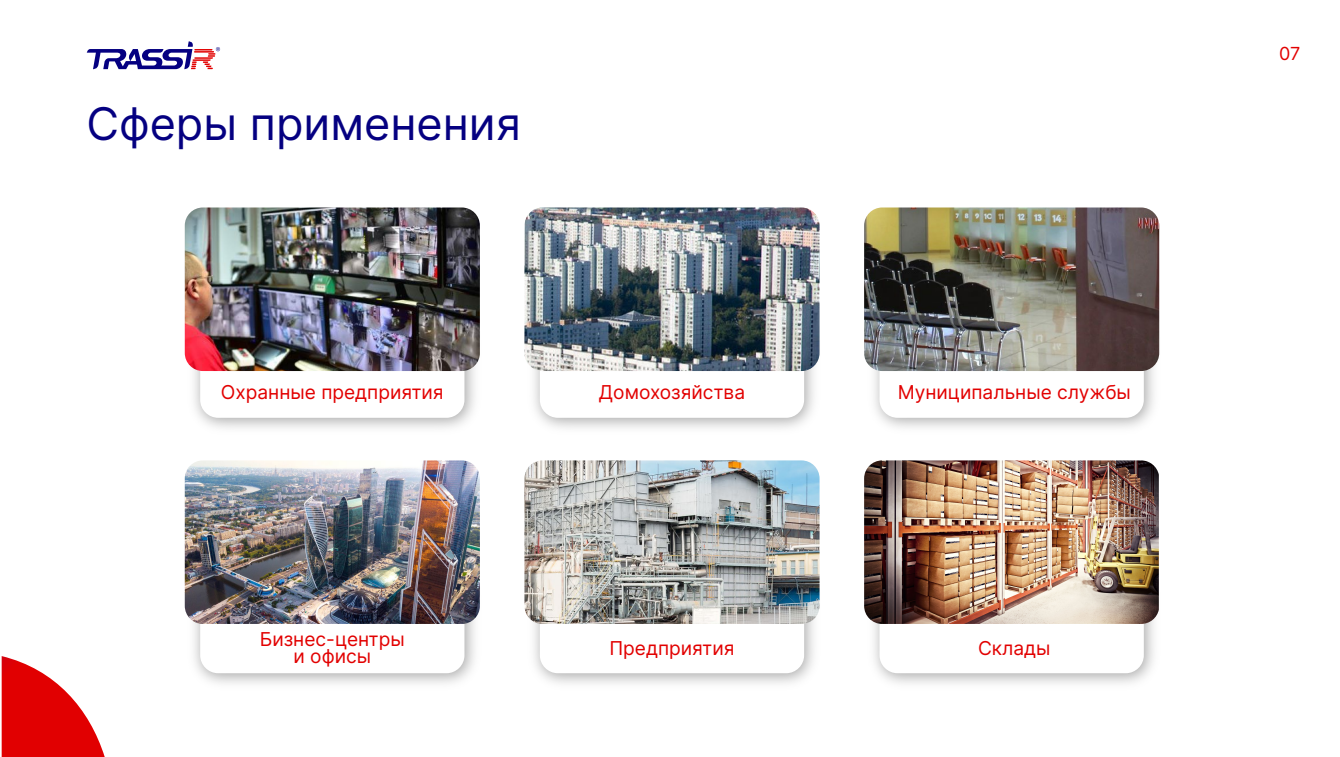
<style>
.page{position:relative;width:1340px;height:757px;background:#fff}
.page>*{position:absolute;margin:0;border:0;box-sizing:border-box;transform-origin:0 0}
.t1{font:45px "Inter";color:#050081}
.t2{font:19.05px/17.4px "Inter";color:#e20000;text-align:center}
.t3{font:18px "Inter";color:#e20000}
</style>
<div class="page">
<svg style="left:87px;top:41px;width:133px;height:29px"></svg>
<svg style="left:2px;top:656px;width:103px;height:101px"></svg>
<img style="left:184px;top:299px;width:291px;height:129px">
<div style="left:200px;top:317px;width:264px;height:101px;background:#fff;border-radius:18px"></div>
<img style="left:185px;top:207px;width:295px;height:164px">
<img style="left:524px;top:207px;width:295px;height:164px">
<img style="left:864px;top:207px;width:295px;height:164px">
<img style="left:874px;top:555px;width:285px;height:129px">
<div style="left:879px;top:572px;width:264px;height:101px;background:#fff;border-radius:18px"></div>
<img style="left:864px;top:460px;width:294px;height:164px">
<img style="left:524px;top:460px;width:295px;height:164px">
<img style="left:184px;top:555px;width:291px;height:129px">
<div style="left:200px;top:572px;width:264px;height:101px;background:#fff;border-radius:18px"></div>
<img style="left:185px;top:460px;width:295px;height:164px">
<h1 class="t1" style="left:86px;top:91px;width:436px">Сферы применения</h1>
<p class="t2" style="left:221px;top:383px;width:224px">Охранные предприятия</p>
<p class="t2" style="left:599px;top:383px;width:148px">Домохозяйства</p>
<p class="t2" style="left:897px;top:383px;width:235px">Муниципальные службы</p>
<p class="t2" style="left:260px;top:629px;width:146px">Бизнес-центры и офисы</p>
<p class="t2" style="left:609px;top:639px;width:126px">Предприятия</p>
<p class="t2" style="left:978px;top:639px;width:74px">Склады</p>
<p class="t3" style="left:1279px;top:41px;width:23px">07</p>
</div>
